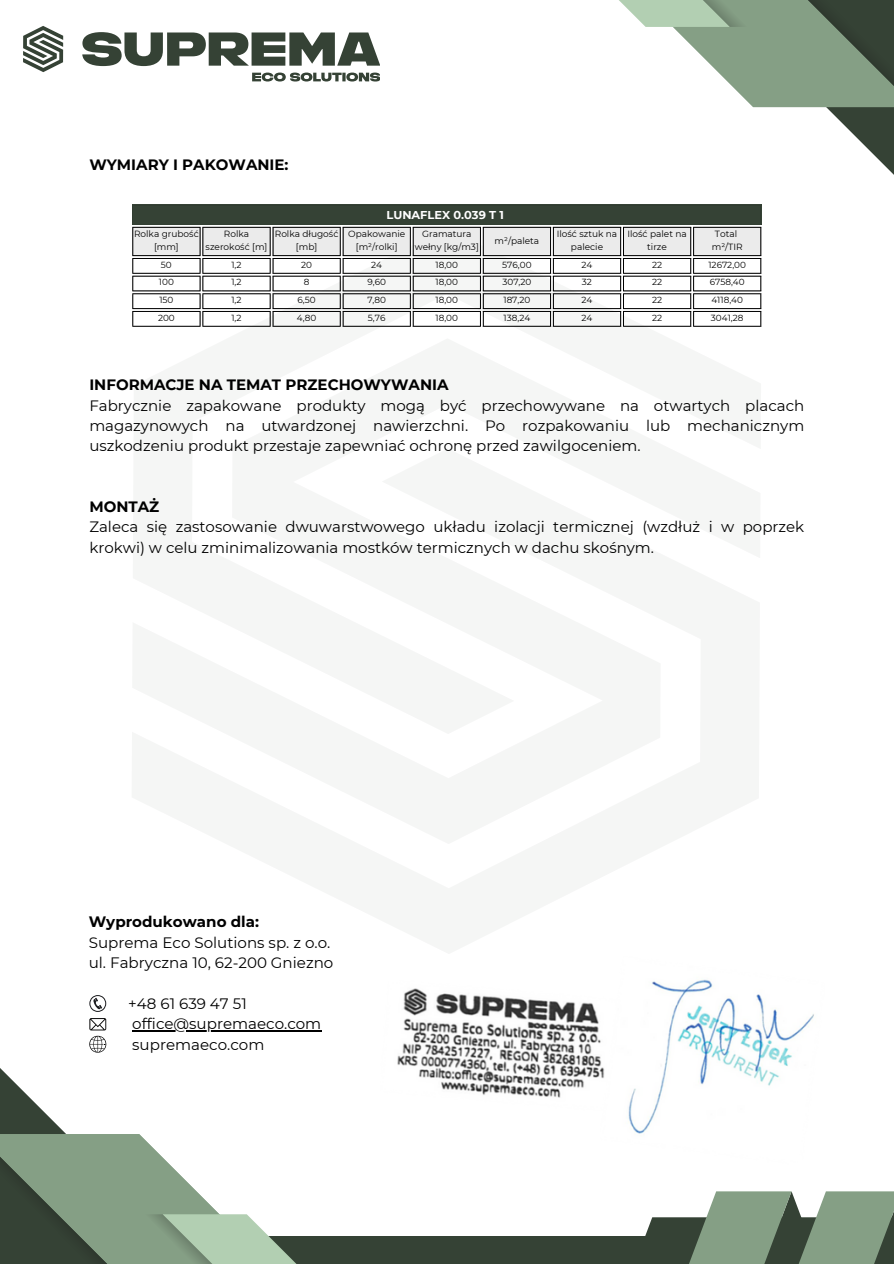
<style>
.page{position:relative;width:894px;height:1264px;background:#fff}
.page>*{position:absolute;margin:0;border:0;box-sizing:border-box;transform-origin:0 0}
.t1{font:15.15px "Montserrat";color:#000}
.t2{font:700 15.15px "Montserrat";color:#000}
.t3{font:15px/20.2px "Montserrat";color:#000;text-align:justify}
.t4{font:700 15px "Montserrat";color:#000}
.t5{font:700 11.4px "Montserrat";color:#fff}
.t6{font:9px/12.6px "Montserrat";color:#000;text-align:center}
.t7{font:8.85px "Montserrat";color:#000}
</style>
<div class="page">
<div style="left:156px;top:1236px;width:737px;height:27px;background:#354235"></div>
<svg style="left:645px;top:1191px;width:248px;height:72px"></svg>
<svg style="left:753px;top:107px;width:140px;height:67px"></svg>
<svg style="left:619px;top:0;width:274px;height:107px"></svg>
<svg style="left:252px;top:73px;width:128px;height:8px"></svg>
<svg style="left:82px;top:32px;width:298px;height:34px"></svg>
<svg style="left:23px;top:26px;width:40px;height:46px"></svg>
<img style="left:397px;top:988px;width:203px;height:110px">
<img style="left:600px;top:979px;width:214px;height:155px">
<hr style="left:132px;top:1030px;width:189px;height:1px;background:#000">
<svg style="left:89px;top:995px;width:17px;height:16px"></svg>
<svg style="left:89px;top:1018px;width:17px;height:27px"></svg>
<svg style="left:0;top:1045px;width:107px;height:89px"></svg>
<svg style="left:0;top:1134px;width:296px;height:129px"></svg>
<hr style="left:132px;top:205px;width:629px;height:1px;background:#354235">
<hr style="left:132px;top:326px;width:68px;height:1px;background:#000">
<hr style="left:202px;top:326px;width:68px;height:1px;background:#000">
<hr style="left:272px;top:326px;width:68px;height:1px;background:#000">
<hr style="left:342px;top:326px;width:68px;height:1px;background:#000">
<hr style="left:412px;top:326px;width:69px;height:1px;background:#000">
<hr style="left:482px;top:326px;width:69px;height:1px;background:#000">
<hr style="left:552px;top:326px;width:69px;height:1px;background:#000">
<hr style="left:623px;top:326px;width:68px;height:1px;background:#000">
<svg style="left:132px;top:206px;width:629px;height:120px"></svg>
<hr style="left:693px;top:311px;width:68px;height:1px;background:#000">
<hr style="left:693px;top:326px;width:68px;height:1px;background:#000">
<p class="t4" style="left:89px;top:156px;width:201px">WYMIARY I PAKOWANIE:</p>
<p class="t5" style="left:386px;top:208px;width:119px">LUNAFLEX 0.039 T 1</p>
<p class="t6" style="left:134px;top:228px;width:66px">Rolka grubość [mm]</p>
<p class="t6" style="left:205px;top:228px;width:63px">Rolka szerokość [m]</p>
<p class="t6" style="left:275px;top:228px;width:65px">Rolka długość [mb]</p>
<p class="t6" style="left:348px;top:228px;width:59px">Opakowanie [m²/rolki]</p>
<p class="t6" style="left:414px;top:228px;width:66px">Gramatura wełny [kg/m3]</p>
<p class="t6" style="left:494px;top:234px;width:46px">m²/paleta</p>
<p class="t6" style="left:556px;top:228px;width:62px">Ilość sztuk na palecie</p>
<p class="t6" style="left:627px;top:228px;width:61px">Ilość palet na tirze</p>
<p class="t6" style="left:714px;top:228px;width:24px">Total</p>
<p class="t6" style="left:711px;top:240px;width:32px">m²/TIR</p>
<p class="t7" style="left:161px;top:259px;width:12px">50</p>
<p class="t7" style="left:231px;top:259px;width:12px">1,2</p>
<p class="t7" style="left:301px;top:259px;width:12px">20</p>
<p class="t7" style="left:371px;top:259px;width:12px">24</p>
<p class="t7" style="left:435px;top:259px;width:24px">18,00</p>
<p class="t7" style="left:502px;top:259px;width:31px">576,00</p>
<p class="t7" style="left:581px;top:259px;width:12px">24</p>
<p class="t7" style="left:652px;top:259px;width:12px">22</p>
<p class="t7" style="left:708px;top:259px;width:39px">12672,00</p>
<p class="t7" style="left:159px;top:277px;width:16px">100</p>
<p class="t7" style="left:231px;top:277px;width:12px">1,2</p>
<p class="t7" style="left:304px;top:277px;width:7px">8</p>
<p class="t7" style="left:367px;top:277px;width:20px">9,60</p>
<p class="t7" style="left:435px;top:277px;width:24px">18,00</p>
<p class="t7" style="left:502px;top:277px;width:30px">307,20</p>
<p class="t7" style="left:582px;top:277px;width:12px">32</p>
<p class="t7" style="left:652px;top:277px;width:12px">22</p>
<p class="t7" style="left:709px;top:277px;width:36px">6758,40</p>
<p class="t7" style="left:159px;top:294px;width:16px">150</p>
<p class="t7" style="left:231px;top:294px;width:12px">1,2</p>
<p class="t7" style="left:297px;top:294px;width:20px">6,50</p>
<p class="t7" style="left:367px;top:294px;width:20px">7,80</p>
<p class="t7" style="left:435px;top:294px;width:24px">18,00</p>
<p class="t7" style="left:503px;top:294px;width:28px">187,20</p>
<p class="t7" style="left:581px;top:294px;width:12px">24</p>
<p class="t7" style="left:652px;top:294px;width:12px">22</p>
<p class="t7" style="left:711px;top:294px;width:33px">4118,40</p>
<p class="t7" style="left:158px;top:312px;width:18px">200</p>
<p class="t7" style="left:231px;top:312px;width:12px">1,2</p>
<p class="t7" style="left:297px;top:312px;width:21px">4,80</p>
<p class="t7" style="left:368px;top:312px;width:19px">5,76</p>
<p class="t7" style="left:435px;top:312px;width:24px">18,00</p>
<p class="t7" style="left:503px;top:312px;width:28px">138,24</p>
<p class="t7" style="left:581px;top:312px;width:12px">24</p>
<p class="t7" style="left:652px;top:312px;width:12px">22</p>
<p class="t7" style="left:710px;top:312px;width:34px">3041,28</p>
<p class="t4" style="left:89px;top:376px;width:360px">INFORMACJE NA TEMAT PRZECHOWYWANIA</p>
<p class="t3" style="left:89px;top:395px;width:716px">Fabrycznie zapakowane produkty mogą być przechowywane na otwartych placach magazynowych na utwardzonej nawierzchni. Po rozpakowaniu lub mechanicznym uszkodzeniu produkt przestaje zapewniać ochronę przed zawilgoceniem.</p>
<p class="t4" style="left:89px;top:497px;width:71px">MONTAŻ</p>
<p class="t3" style="left:89px;top:517px;width:716px">Zaleca się zastosowanie dwuwarstwowego układu izolacji termicznej (wzdłuż i w poprzek krokwi) w celu zminimalizowania mostków termicznych w dachu skośnym.</p>
<h1 class="t2" style="left:89px;top:912px;width:172px">Wyprodukowano dla:</h1>
<p class="t1" style="left:89px;top:933px;width:243px">Suprema Eco Solutions sp. z o.o.</p>
<p class="t1" style="left:89px;top:953px;width:246px">ul. Fabryczna 10, 62-200 Gniezno</p>
<p class="t1" style="left:128px;top:994px;width:120px">+48 61 639 47 51</p>
<p class="t1" style="left:132px;top:1014px;width:190px">office@supremaeco.com</p>
<p class="t1" style="left:132px;top:1034px;width:133px">supremaeco.com</p>
</div>
